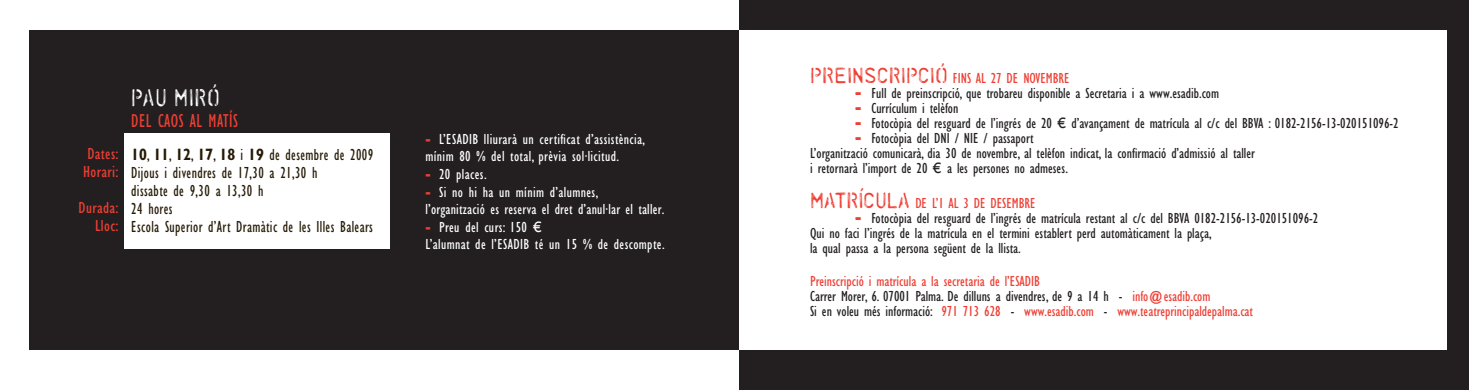
<style>
.page{position:relative;width:1469px;height:390px;background:#fff}
.page>*{position:absolute;margin:0;border:0;box-sizing:border-box;transform-origin:0 0}
.t1{font:22px "Openhouse";color:#fff;scale:.91 1}
.t2{font:condensed 19.25px "Gill Sans";letter-spacing:.025em;color:#ee3f34;scale:.91 1}
.t3{font:condensed 16.5px/18px "Gill Sans";letter-spacing:.025em;color:#251a05;scale:.91 1}
.t4{font:condensed 16.5px/18px "Gill Sans";letter-spacing:.025em;color:#ee3f34}
.t5{font:condensed 15px/15px "Gill Sans";color:#231f20}
.t6{font:condensed 15px/15px "Gill Sans";color:#ee3f34}
.t7{font:condensed 15px/17.5px "Gill Sans";letter-spacing:.025em;color:#fff}
.s1{font-weight:700}
.s2{font-weight:800;font-stretch:normal;font-size:12.5px;color:#ee3f34}
.s3{font-stretch:normal}
.s4{font-family:"Openhouse";font-stretch:normal;font-size:20px}
.s5{font-weight:800;font-stretch:normal;color:#ee3f34}
.s6{color:#231f20}
</style>
<div class="page">
<div style="left:30px;top:30px;width:709px;height:319px;background:#231f20"></div>
<div style="left:739px;top:0;width:730px;height:389px;background:#231f20"></div>
<div style="left:739px;top:30px;width:708px;height:319px;background:#fff"></div>
<div style="left:124px;top:133px;width:265px;height:116px;background:#fff"></div>
<p class="t4" style="left:83px;top:145px;width:37px">Dates:<br>Horari:</p>
<p class="t4" style="left:79px;top:199px;width:42px;text-align:right">Durada:<br>Lloc:</p>
<h1 class="t1" style="left:131px;top:82px;width:14px">PAU</h1>
<h1 class="t1" style="left:174px;top:82px;width:13px">MIRÓ</h1>
<p class="t2" style="left:131px;top:110px;width:119px">DEL CAOS AL MATÍS</p>
<p class="t3" style="left:131px;top:146px;width:267px"><span class="s1">10</span>, <span class="s1">11</span>, <span class="s1">12</span>, <span class="s1">17</span>, <span class="s1">18</span> i <span class="s1">19</span> de desembre de 2009<br>Dijous i divendres de 17,30 a 21,30 h<br>dissabte de 9,30 a 13,30 h<br>24 hores<br>Escola Superior d’Art Dramàtic de les Illes Balears</p>
<p class="t7" style="left:426px;top:130px;width:221px"><span class="s2">-</span> L’ESADIB lliurarà un certificat d’assistència, mínim 80 % del total, prèvia sol·licitud.</p>
<p class="t7" style="left:426px;top:165px;width:63px"><span class="s2">-</span> 20 places.</p>
<p class="t7" style="left:426px;top:183px;width:240px"><span class="s2">-</span> Si no hi ha un mínim d’alumnes,<br>l’organització es reserva el dret d’anul·lar el taller.</p>
<p class="t7" style="left:426px;top:218px;width:241px"><span class="s2">-</span> Preu del curs: 150 <span class="s3">€<br></span>L’alumnat de l’ESADIB té un 15 % de descompte.</p>
<p class="t6" style="left:810px;top:71px;width:237px"><span class="s4">PREINSCRIPCIÓ</span> fins al 27 de novembre</p>
<p class="t5" style="left:855px;top:86px;width:365px"><span class="s5">-</span> Full de preinscripció, que trobareu disponible a Secretaria i a www.esadib.com</p>
<p class="t5" style="left:855px;top:101px;width:105px"><span class="s5">-</span> Currículum i telèfon</p>
<p class="t5" style="left:855px;top:116px;width:545px"><span class="s5">-</span> Fotocòpia del resguard de l’ingrés de 20 <span class="s3">€</span> d’avançament de matrícula al c/c del BBVA : 0182-2156-13-020151096-2</p>
<p class="t5" style="left:810px;top:131px;width:446px;text-indent:45px"><span class="s5">-</span> Fotocòpia del DNI / NIE / passaport<br>L’organització comunicarà, dia 30 de novembre, al telèfon indicat, la confirmació d’admissió al taller i retornarà l’import de 20 <span class="s3">€</span> a les persones no admeses.</p>
<p class="t6" style="left:810px;top:196px;width:187px"><span class="s4">MATRÍCULA</span> de l’1 al 3 de desembre</p>
<p class="t5" style="left:810px;top:211px;width:510px;text-indent:45px"><span class="s5">-</span> Fotocòpia del resguard de l’ingrés de matrícula restant al c/c del BBVA 0182-2156-13-020151096-2<br>Qui no faci l’ingrés de la matrícula en el termini establert perd automàticament la plaça,<br>la qual passa a la persona següent de la llista.</p>
<p class="t6" style="left:810px;top:273px;width:444px">Preinscripció i matrícula a la secretaria de l’ESADIB<br><span class="s6">Carrer Morer, 6. 07001 Palma. De dilluns a divendres, de 9 a 14 h -</span> info@esadib.com<br><span class="s6">Si en voleu més informació:</span> 971 713 628 <span class="s6">-</span> www.esadib.com <span class="s6">-</span> www.teatreprincipaldepalma.cat</p>
</div>
